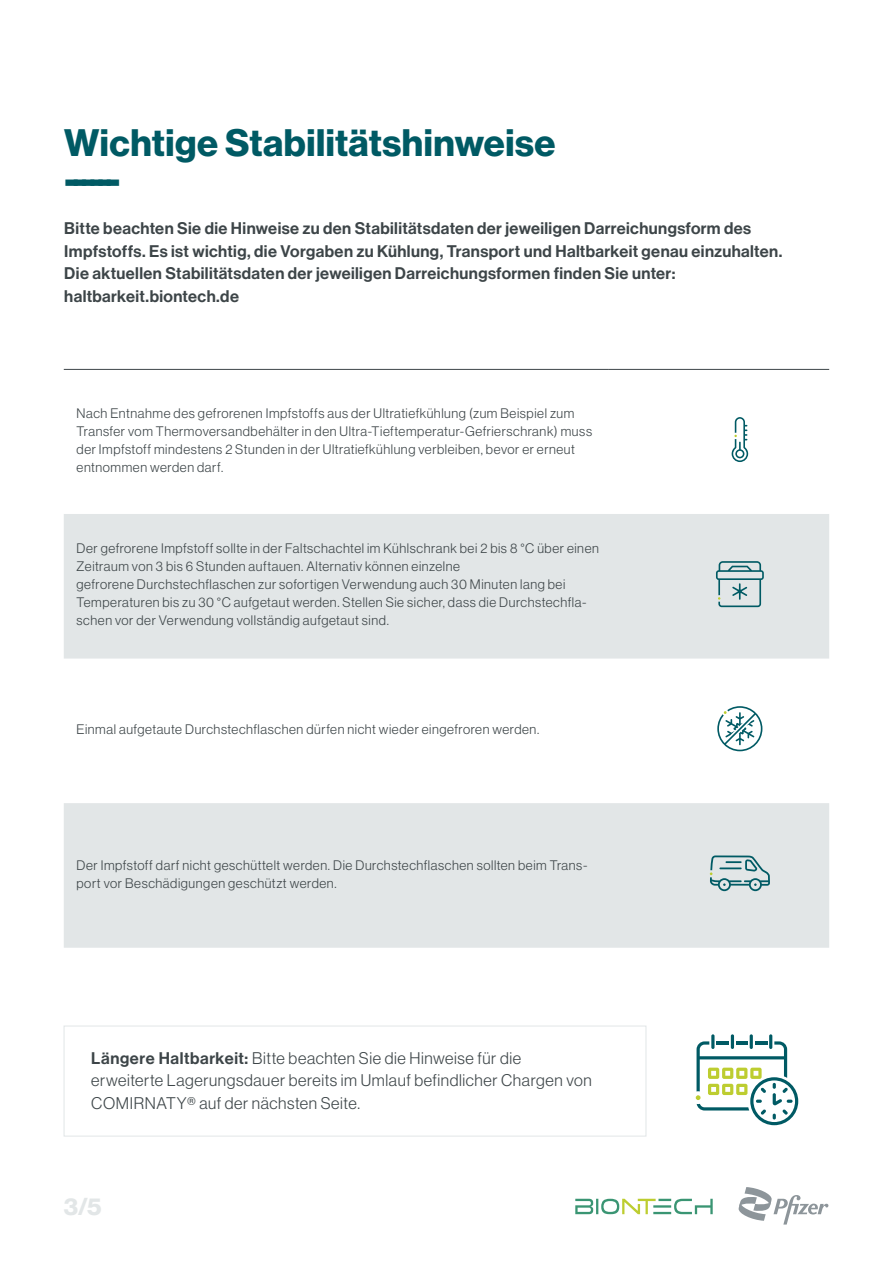
<style>
.page{position:relative;width:893px;height:1263px;background:#fff}
.page>*{position:absolute;margin:0;border:0;box-sizing:border-box;transform-origin:0 0}
.t1{font:45px "N Haas Grotesk DS Pro 75 Bd";color:#005a64}
.t2{font:37.5px "N Haas Grotesk DS Pro 75 Bd";letter-spacing:.015em;color:#005a64}
.t3{font:24px "N Haas Grotesk DS Pro 75 Bd";color:#e2e6e7}
.t4{font:16.5px/22.5px "N Haas Grotesk DS Pro 65 Md";letter-spacing:.025em;color:#3d4548}
.t5{font:16.5px/22.5px "N Haas Grotesk DS Pro 45 Lt";letter-spacing:.035em;color:#3d4548}
.t6{font:13.5px/18px "N Haas Grotesk DS Pro 45 Lt";letter-spacing:.045em;color:#3d4548}
.s1{font-family:"N Haas Grotesk DS Pro 65 Md"}
</style>
<div class="page">
<svg style="left:739px;top:1187px;width:89px;height:37px"></svg>
<svg style="left:575px;top:1199px;width:138px;height:15px"></svg>
<svg style="left:64px;top:514px;width:765px;height:434px;fill:#e2e6e7"></svg>
<hr style="left:64px;top:369px;width:544px;height:1px;background:#3d4548">
<hr style="left:608px;top:369px;width:221px;height:1px;background:#3d4548">
<svg style="left:732px;top:417px;width:16px;height:45px"></svg>
<svg style="left:716px;top:561px;width:48px;height:46px;background:#adc5c8"></svg>
<svg style="left:717px;top:706px;width:45px;height:45px"></svg>
<svg style="left:710px;top:855px;width:60px;height:36px;background:#a8c2c5"></svg>
<div style="left:64px;top:1026px;width:582px;height:110px;border:1px solid #e2e6e7"></div>
<hr style="left:711px;top:1034px;width:3px;height:15px;background:#005a64;border-radius:2px">
<hr style="left:731px;top:1034px;width:3px;height:15px;background:#005a64;border-radius:2px">
<hr style="left:750px;top:1034px;width:3px;height:15px;background:#005a64;border-radius:2px">
<hr style="left:769px;top:1034px;width:3px;height:15px;background:#005a64;border-radius:2px">
<svg style="left:696px;top:1041px;width:102px;height:84px"></svg>
<h2 class="t2" style="left:64px;top:121px;width:493px">Wichtige Stabilitätshinweise</h2>
<h1 class="t1" style="left:64px;top:152px;width:58px">------</h1>
<p class="t4" style="left:64px;top:217px;width:720px">Bitte beachten Sie die Hinweise zu den Stabilitätsdaten der jeweiligen Darreichungsform des Impfstoffs. Es ist wichtig, die Vorgaben zu Kühlung, Transport und Haltbarkeit genau einzuhalten.<br>Die aktuellen Stabilitätsdaten der jeweiligen Darreichungsformen finden Sie unter: haltbarkeit.biontech.de</p>
<p class="t6" style="left:77px;top:404px;width:517px">Nach Entnahme des gefrorenen Impfstoffs aus der Ultratiefkühlung (zum Beispiel zum Transfer vom Thermoversandbehälter in den Ultra-Tieftemperatur-Gefrierschrank) muss der Impfstoff mindestens 2 Stunden in der Ultratiefkühlung verbleiben, bevor er erneut entnommen werden darf.</p>
<p class="t6" style="left:77px;top:540px;width:524px">Der gefrorene Impfstoff sollte in der Faltschachtel im Kühlschrank bei 2 bis 8 °C über einen Zeitraum von 3 bis 6 Stunden auftauen. Alternativ können einzelne<br>gefrorene Durchstechflaschen zur sofortigen Verwendung auch 30 Minuten lang bei Temperaturen bis zu 30 °C aufgetaut werden. Stellen Sie sicher, dass die Durchstechfla&shy;schen vor der Verwendung vollständig aufgetaut sind.</p>
<p class="t6" style="left:77px;top:720px;width:464px">Einmal aufgetaute Durchstechflaschen dürfen nicht wieder eingefroren werden.</p>
<p class="t6" style="left:77px;top:856px;width:512px">Der Impfstoff darf nicht geschüttelt werden. Die Durchstechflaschen sollten beim Trans&shy;port vor Beschädigungen geschützt werden.</p>
<p class="t5" style="left:91px;top:1046px;width:502px"><span class="s1">Längere Haltbarkeit:</span> Bitte beachten Sie die Hinweise für die erweiterte Lagerungsdauer bereits im Umlauf befindlicher Chargen von<br>COMIRNATY® auf der nächsten Seite.</p>
<h3 class="t3" style="left:64px;top:1193px;width:39px">3/5</h3>
</div>
